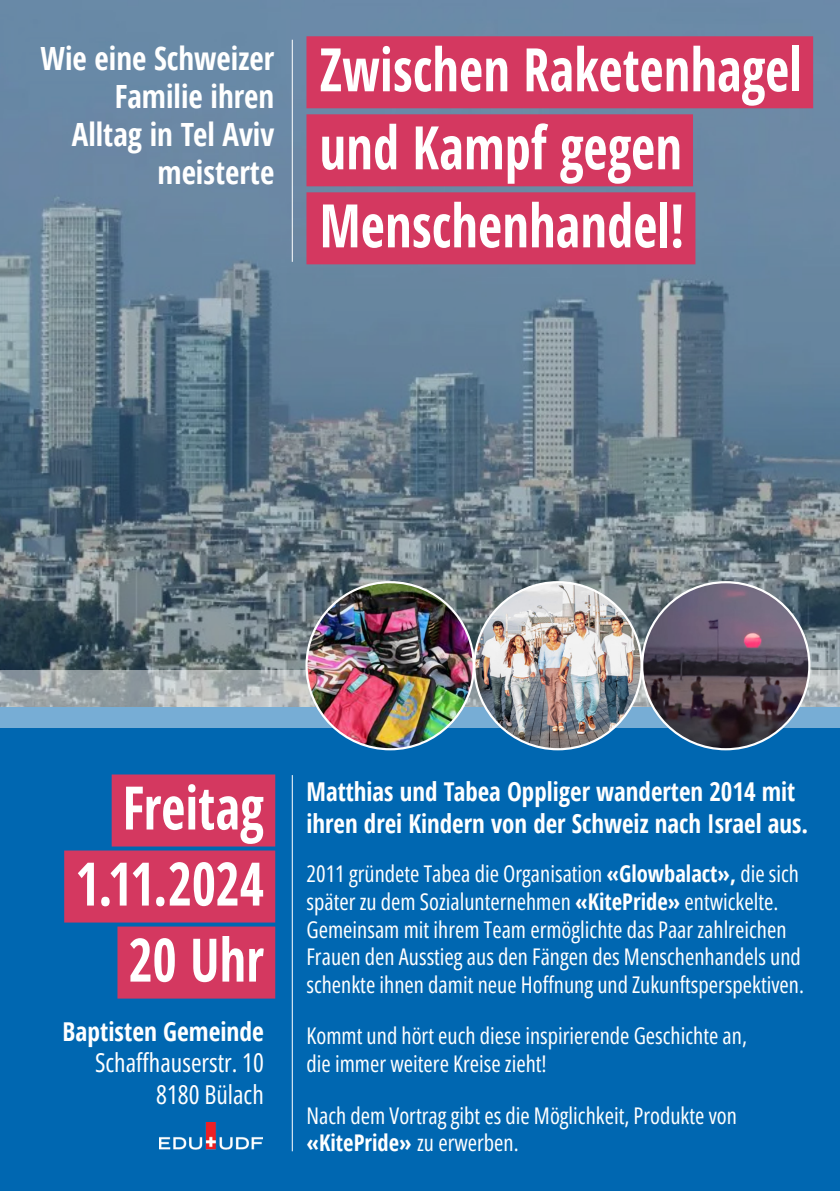
<style>
.page{position:relative;width:840px;height:1191px;background:#fff}
.page>*{position:absolute;margin:0;border:0;box-sizing:border-box;transform-origin:0 0}
.t1{font:700 condensed 60px/76px "Open Sans";letter-spacing:.005em;color:#fff;text-align:right;scale:.87 1}
.t2{font:700 condensed 32px/38px "Open Sans";color:#fff;text-align:right}
.t3{font:700 condensed 26px/32px "Open Sans";color:#fff;scale:.96 1}
.t4{font:26px/31.2px "Open Sans Condensed";color:#fff;text-align:right}
.t5{font:700 condensed 26px "Open Sans";color:#fff}
.t6{font:23px/27.6px "Open Sans Condensed";color:#fff}
.t7{font:700 condensed 23px "Open Sans";color:#fff}
.s1{font-family:"Open Sans";font-weight:700;font-stretch:condensed}
.s2{font-family:"Open Sans Condensed";font-weight:400;font-stretch:normal}
</style>
<div class="page">
<div style="left:0;top:0;width:839px;height:1191px;background:#0067b1"></div>
<img style="left:0;top:0;width:839px;height:670px">
<hr style="left:291px;top:40px;width:1px;height:222px;background:#fff">
<hr style="left:291px;top:775px;width:1px;height:376px;background:#fff">
<div style="left:112px;top:774px;width:163px;height:72px;background:#d43860"></div>
<div style="left:64px;top:850px;width:211px;height:72px;background:#d43860"></div>
<div style="left:117px;top:926px;width:158px;height:72px;background:#d43860"></div>
<img style="left:160px;top:1122px;width:103px;height:28px">
<div style="left:306px;top:36px;width:506px;height:72px;background:#d43860"></div>
<div style="left:306px;top:114px;width:386px;height:72px;background:#d43860"></div>
<div style="left:306px;top:192px;width:389px;height:72px;background:#d43860"></div>
<svg style="left:0;top:670px;width:839px;height:57px;background:#96b0c0"></svg>
<img style="left:306px;top:582px;width:167px;height:167px;border-radius:83px">
<img style="left:474px;top:582px;width:167px;height:167px;border-radius:83px">
<img style="left:641px;top:582px;width:167px;height:167px;border-radius:83px">
<h2 class="t2" style="left:40px;top:38px;width:235px">Wie eine Schweizer<br>Familie ihren<br>Alltag in Tel Aviv meisterte</h2>
<h1 class="t1" style="left:319px;top:29px;width:555px;line-height:78px;text-align:left">Zwischen Raketenhagel und Kampf gegen<br>Menschenhandel!</h1>
<h1 class="t1" style="left:75px;top:768px;width:218px">Freitag<br>1.11.2024<br>20 Uhr</h1>
<p class="t5" style="left:63px;top:1013px;width:203px">Baptisten Gemeinde</p>
<p class="t4" style="left:95px;top:1046px;width:170px">Schaffhauserstr. 10<br>8180 Bülach</p>
<p class="t3" style="left:306px;top:774px;width:524px">Matthias und Tabea Oppliger wanderten 2014 mit ihren drei Kindern von der Schweiz nach Israel aus.</p>
<p class="t6" style="left:306px;top:859px;width:499px">2011 gründete Tabea die Organisation <span class="s1">«Glowbalact»,</span> die sich später zu dem Sozialunternehmen <span class="s1">«KitePride»</span> entwickelte.<br>Gemeinsam mit ihrem Team ermöglichte das Paar zahlreichen Frauen den Ausstieg aus den Fängen des Menschenhandels und schenkte ihnen damit neue Hoffnung und Zukunftsperspektiven.</p>
<p class="t6" style="left:306px;top:1021px;width:442px">Kommt und hört euch diese inspirierende Geschichte an, die immer weitere Kreise zieht!</p>
<p class="t6" style="left:306px;top:1101px;width:432px">Nach dem Vortrag gibt es die Möglichkeit, Produkte von</p>
<p class="t7" style="left:306px;top:1126px;width:214px">«KitePride» <span class="s2">zu erwerben.</span></p>
</div>
